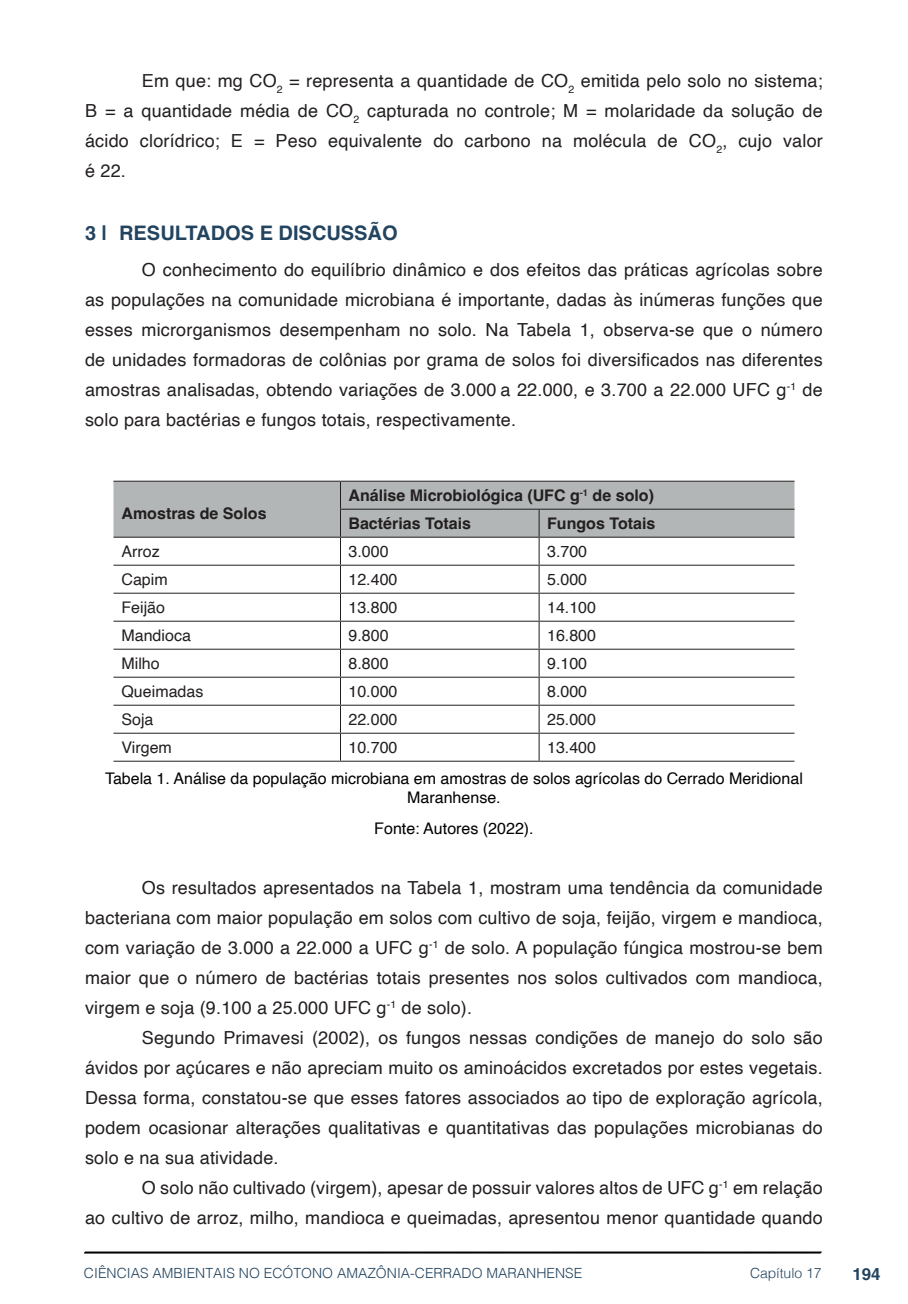
<style>
.page{position:relative;width:908px;height:1304px;background:#fff}
.page>*{position:absolute;margin:0;border:0;box-sizing:border-box;transform-origin:0 0}
.t1{font:700 20px "Helvetica";color:#23445f}
.t2{font:18px/30px "Helvetica";letter-spacing:.01em;color:#231f20;text-align:justify}
.t3{font:700 16.8px "Helvetica";color:#23445f}
.t4{font:16px "Helvetica";color:#231f20}
.t5{font:16px/19.2px "Helvetica";color:#000;text-align:center}
.t6{font:700 16px/28px "Helvetica";color:#231f20}
.t7{font:300 14px "Helvetica";color:#23445f}
</style>
<div class="page">
<svg style="left:84px;top:1251px;width:737px;height:3px;background:#515151"></svg>
<hr style="left:113px;top:761px;width:227px;height:1px;background:#231f20">
<hr style="left:340px;top:761px;width:199px;height:1px;background:#231f20">
<hr style="left:539px;top:761px;width:255px;height:1px;background:#231f20">
<svg style="left:113px;top:481px;width:681px;height:280px"></svg>
<p class="t2" style="left:85px;top:66px;width:739px;text-indent:57px">Em que: mg CO<sub>2</sub> = representa a quantidade de CO<sub>2</sub> emitida pelo solo no sistema; B = a quantidade média de CO<sub>2</sub> capturada no controle; M = molaridade da solução de ácido clorídrico; E = Peso equivalente do carbono na molécula de CO<sub>2</sub>, cujo valor é 22.</p>
<p class="t1" style="left:85px;top:221px;width:314px">3 | RESULTADOS E DISCUSSÃO</p>
<p class="t2" style="left:85px;top:255px;width:739px;text-indent:57px">O conhecimento do equilíbrio dinâmico e dos efeitos das práticas agrícolas sobre as populações na comunidade microbiana é importante, dadas às inúmeras funções que esses microrganismos desempenham no solo. Na Tabela 1, observa-se que o número de unidades formadoras de colônias por grama de solos foi diversificados nas diferentes amostras analisadas, obtendo variações de 3.000 a 22.000, e 3.700 a 22.000 UFC g<sup>-1</sup> de solo para bactérias e fungos totais, respectivamente.</p>
<p class="t6" style="left:121px;top:501px;width:146px">Amostras de Solos</p>
<p class="t6" style="left:348px;top:483px;width:307px">Análise Microbiológica (UFC g<sup>-1</sup> de solo)<br>Bactérias Totais</p>
<p class="t6" style="left:547px;top:511px;width:110px">Fungos Totais</p>
<p class="t4" style="left:121px;top:539px;width:40px">Arroz</p>
<p class="t4" style="left:348px;top:539px;width:42px">3.000</p>
<p class="t4" style="left:547px;top:539px;width:42px">3.700</p>
<p class="t4" style="left:121px;top:567px;width:48px">Capim</p>
<p class="t4" style="left:348px;top:567px;width:50px">12.400</p>
<p class="t4" style="left:547px;top:567px;width:42px">5.000</p>
<p class="t4" style="left:121px;top:595px;width:45px">Feijão</p>
<p class="t4" style="left:348px;top:595px;width:50px">13.800</p>
<p class="t4" style="left:547px;top:595px;width:50px">14.100</p>
<p class="t4" style="left:121px;top:623px;width:71px">Mandioca</p>
<p class="t4" style="left:348px;top:623px;width:42px">9.800</p>
<p class="t4" style="left:547px;top:623px;width:50px">16.800</p>
<p class="t4" style="left:121px;top:651px;width:40px">Milho</p>
<p class="t4" style="left:348px;top:651px;width:42px">8.800</p>
<p class="t4" style="left:547px;top:651px;width:42px">9.100</p>
<p class="t4" style="left:121px;top:679px;width:83px">Queimadas</p>
<p class="t4" style="left:348px;top:679px;width:50px">10.000</p>
<p class="t4" style="left:547px;top:679px;width:42px">8.000</p>
<p class="t4" style="left:121px;top:707px;width:34px">Soja</p>
<p class="t4" style="left:348px;top:707px;width:50px">22.000</p>
<p class="t4" style="left:547px;top:707px;width:50px">25.000</p>
<p class="t4" style="left:121px;top:735px;width:52px">Virgem</p>
<p class="t4" style="left:348px;top:735px;width:50px">10.700</p>
<p class="t4" style="left:547px;top:735px;width:50px">13.400</p>
<p class="t5" style="left:105px;top:769px;width:699px">Tabela 1. Análise da população microbiana em amostras de solos agrícolas do Cerrado Meridional<br>Maranhense.</p>
<p class="t5" style="left:374px;top:819px;width:161px">Fonte: Autores (2022).</p>
<p class="t2" style="left:85px;top:873px;width:738px;text-indent:57px">Os resultados apresentados na Tabela 1, mostram uma tendência da comunidade bacteriana com maior população em solos com cultivo de soja, feijão, virgem e mandioca, com variação de 3.000 a 22.000 a UFC g<sup>-1</sup> de solo. A população fúngica mostrou-se bem maior que o número de bactérias totais presentes nos solos cultivados com mandioca, virgem e soja (9.100 a 25.000 UFC g<sup>-1</sup> de solo).</p>
<p class="t2" style="left:85px;top:1023px;width:738px;text-indent:57px">Segundo Primavesi (2002), os fungos nessas condições de manejo do solo são ávidos por açúcares e não apreciam muito os aminoácidos excretados por estes vegetais.<br>Dessa forma, constatou-se que esses fatores associados ao tipo de exploração agrícola, podem ocasionar alterações qualitativas e quantitativas das populações microbianas do solo e na sua atividade.</p>
<p class="t2" style="left:85px;top:1173px;width:738px;text-align:right">O solo não cultivado (virgem), apesar de possuir valores altos de UFC g<sup>-1</sup> em relação<br>ao cultivo de arroz, milho, mandioca e queimadas, apresentou menor quantidade quando</p>
<p class="t7" style="left:84px;top:1261px;width:499px">CIÊNCIAS AMBIENTAIS NO ECÓTONO AMAZÔNIA-CERRADO MARANHENSE</p>
<p class="t7" style="left:749px;top:1261px;width:73px">Capítulo 17</p>
<p class="t3" style="left:851px;top:1264px;width:30px">194</p>
</div>
